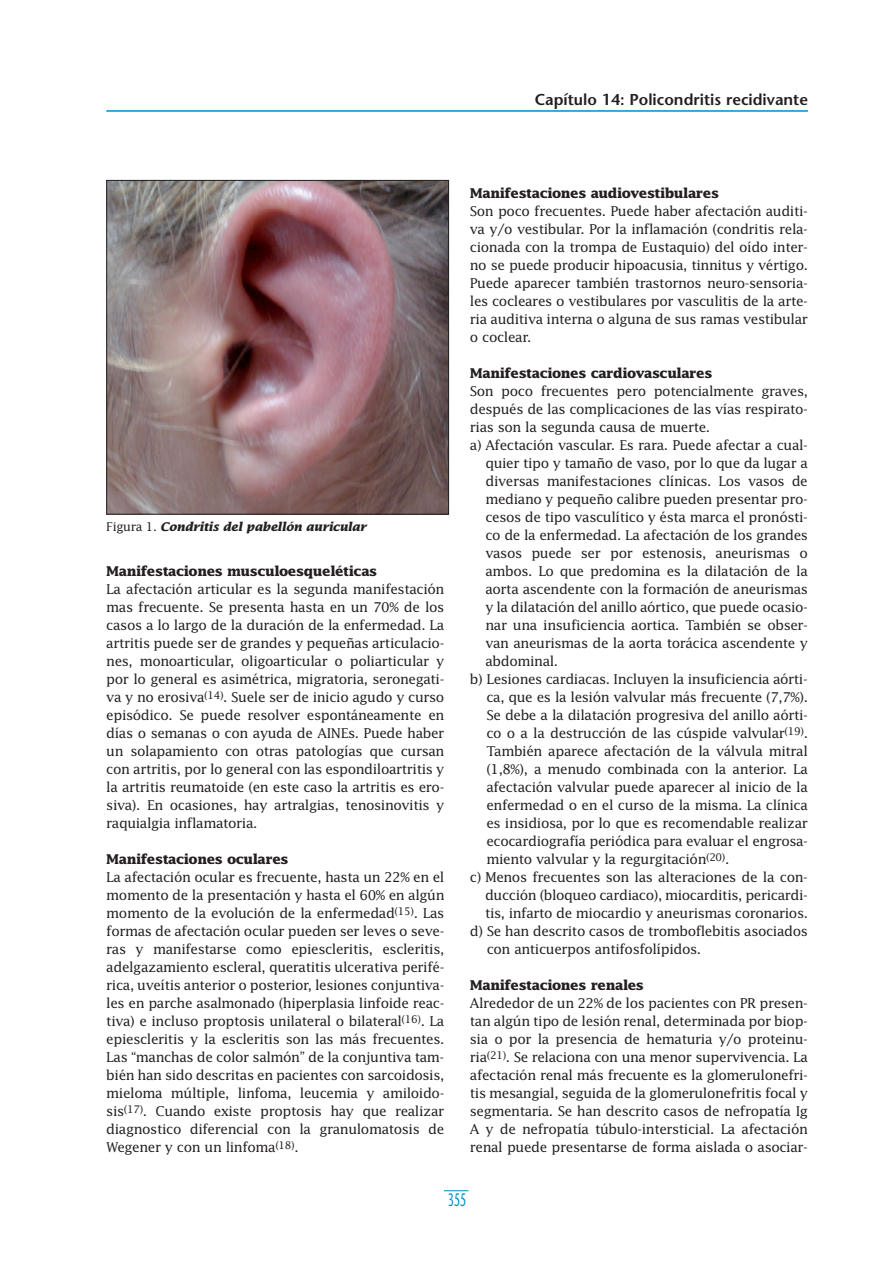
<style>
.page{position:relative;width:893px;height:1263px;background:#fff}
.page>*{position:absolute;margin:0;border:0;box-sizing:border-box;transform-origin:0 0}
.t1{font:500 18px "Stone Sans Std";color:#008ccb;scale:.6 1}
.t2{font:600 15.75px "Stone Sans Std";color:#231f20}
.t3{font:13.5px/18px "Lucida Std";letter-spacing:-.03em;color:#231f20}
.t4{font:700 13.5px "Lucida Std";letter-spacing:-.035em;color:#231f20}
.t5{font:italic 700 12px "Lucida Std";letter-spacing:-.02em;color:#231f20}
.s1{font-weight:400;font-style:normal}
.s2{font-weight:700}
</style>
<div class="page">
<hr style="left:106px;top:110px;width:702px;height:2px;background:#008ccb">
<svg style="left:444px;top:1190px;width:25px;height:1px"></svg>
<img style="left:108px;top:182px;width:339px;height:330px">
<div style="left:106px;top:180px;width:343px;height:334px;border:1px solid #231f20"></div>
<p class="t2" style="left:535px;top:94px;width:275px">Capítulo 14: Policondritis recidivante</p>
<p class="t5" style="left:106px;top:522px;width:261px"><span class="s1">Figura 1.</span> Condritis del pabellón auricular</p>
<p class="t3" style="left:106px;top:563px;width:340px"><span class="s2">Manifestaciones musculoesqueléticas<br></span>La afectación articular es la segunda manifestación mas frecuente. Se presenta hasta en un 70% de los casos a lo largo de la duración de la enfermedad. La artritis puede ser de grandes y pequeñas articulacio&shy;nes, monoarticular, oligoarticular o poliarticular y por lo general es asimétrica, migratoria, seronegati&shy;va y no erosiva<sup>(14)</sup>. Suele ser de inicio agudo y curso episódico. Se puede resolver espontáneamente en días o semanas o con ayuda de AINEs. Puede haber un solapamiento con otras patologías que cursan con artritis, por lo general con las espondiloartritis y la artritis reumatoide (en este caso la artritis es ero&shy;siva). En ocasiones, hay artralgias, tenosinovitis y raquialgia inflamatoria.</p>
<p class="t3" style="left:106px;top:851px;width:340px"><span class="s2">Manifestaciones oculares<br></span>La afectación ocular es frecuente, hasta un 22% en el momento de la presentación y hasta el 60% en algún momento de la evolución de la enfermedad<sup>(15)</sup>. Las formas de afectación ocular pueden ser leves o seve&shy;ras y manifestarse como epiescleritis, escleritis, adelgazamiento escleral, queratitis ulcerativa perifé&shy;rica, uveítis anterior o posterior, lesiones conjuntiva&shy;les en parche asalmonado (hiperplasia linfoide reac&shy;tiva) e incluso proptosis unilateral o bilateral<sup>(16)</sup>. La epiescleritis y la escleritis son las más frecuentes.<br>Las “manchas de color salmón” de la conjuntiva tam&shy;bién han sido descritas en pacientes con sarcoidosis, mieloma múltiple, linfoma, leucemia y amiloido&shy;sis<sup>(17)</sup>. Cuando existe proptosis hay que realizar diagnostico diferencial con la granulomatosis de Wegener y con un linfoma<sup>(18)</sup>.</p>
<p class="t3" style="left:470px;top:185px;width:340px"><span class="s2">Manifestaciones audiovestibulares<br></span>Son poco frecuentes. Puede haber afectación auditi&shy;va y/o vestibular. Por la inflamación (condritis rela&shy;cionada con la trompa de Eustaquio) del oído inter&shy;no se puede producir hipoacusia, tinnitus y vértigo.<br>Puede aparecer también trastornos neuro-sensoria&shy;les cocleares o vestibulares por vasculitis de la arte&shy;ria auditiva interna o alguna de sus ramas vestibular o coclear.</p>
<p class="t4" style="left:470px;top:368px;width:244px">Manifestaciones cardiovasculares</p>
<p class="t3" style="left:470px;top:383px;width:340px">Son poco frecuentes pero potencialmente graves,</p>
<p class="t3" style="left:470px;top:401px;width:340px">después de las complicaciones de las vías respirato-</p>
<p class="t3" style="left:470px;top:419px;width:242px">rias son la segunda causa de muerte.</p>
<p class="t3" style="left:470px;top:437px;width:340px">a) Afectación vascular. Es rara. Puede afectar a cual-</p>
<p class="t3" style="left:485px;top:455px;width:324px">quier tipo y tamaño de vaso, por lo que da lugar a</p>
<p class="t3" style="left:485px;top:473px;width:324px">diversas manifestaciones clínicas. Los vasos de</p>
<p class="t3" style="left:485px;top:491px;width:324px">mediano y pequeño calibre pueden presentar pro-</p>
<p class="t3" style="left:485px;top:509px;width:324px">cesos de tipo vasculítico y ésta marca el pronósti-</p>
<p class="t3" style="left:485px;top:527px;width:324px">co de la enfermedad. La afectación de los grandes</p>
<p class="t3" style="left:485px;top:545px;width:324px">vasos puede ser por estenosis, aneurismas o</p>
<p class="t3" style="left:485px;top:563px;width:324px">ambos. Lo que predomina es la dilatación de la</p>
<p class="t3" style="left:485px;top:581px;width:324px">aorta ascendente con la formación de aneurismas</p>
<p class="t3" style="left:485px;top:599px;width:324px">y la dilatación del anillo aórtico, que puede ocasio-</p>
<p class="t3" style="left:485px;top:617px;width:324px">nar una insuficiencia aortica. También se obser-</p>
<p class="t3" style="left:485px;top:635px;width:324px">van aneurismas de la aorta torácica ascendente y</p>
<p class="t3" style="left:485px;top:653px;width:74px">abdominal.</p>
<p class="t3" style="left:470px;top:671px;width:339px">b) Lesiones cardiacas. Incluyen la insuficiencia aórti-</p>
<p class="t3" style="left:486px;top:689px;width:323px">ca, que es la lesión valvular más frecuente (7,7%).</p>
<p class="t3" style="left:486px;top:707px;width:323px">Se debe a la dilatación progresiva del anillo aórti-</p>
<p class="t3" style="left:486px;top:725px;width:323px">co o a la destrucción de las cúspide valvular<sup>(19)</sup>.</p>
<p class="t3" style="left:486px;top:743px;width:323px">También aparece afectación de la válvula mitral</p>
<p class="t3" style="left:486px;top:761px;width:323px">(1,8%), a menudo combinada con la anterior. La</p>
<p class="t3" style="left:486px;top:779px;width:323px">afectación valvular puede aparecer al inicio de la</p>
<p class="t3" style="left:486px;top:797px;width:323px">enfermedad o en el curso de la misma. La clínica</p>
<p class="t3" style="left:486px;top:815px;width:323px">es insidiosa, por lo que es recomendable realizar</p>
<p class="t3" style="left:486px;top:833px;width:323px">ecocardiografía periódica para evaluar el engrosa-</p>
<p class="t3" style="left:486px;top:851px;width:245px">miento valvular y la regurgitación<sup>(20)</sup>.</p>
<p class="t3" style="left:470px;top:869px;width:340px">c) Menos frecuentes son las alteraciones de la con-</p>
<p class="t3" style="left:485px;top:887px;width:324px">ducción (bloqueo cardiaco), miocarditis, pericardi-</p>
<p class="t3" style="left:485px;top:905px;width:324px">tis, infarto de miocardio y aneurismas coronarios.</p>
<p class="t3" style="left:470px;top:923px;width:340px">d) Se han descrito casos de tromboflebitis asociados</p>
<p class="t3" style="left:487px;top:941px;width:216px">con anticuerpos antifosfolípidos.</p>
<p class="t3" style="left:470px;top:977px;width:340px"><span class="s2">Manifestaciones renales<br></span>Alrededor de un 22% de los pacientes con PR presen&shy;tan algún tipo de lesión renal, determinada por biop&shy;sia o por la presencia de hematuria y/o proteinu&shy;ria<sup>(21)</sup>. Se relaciona con una menor supervivencia. La afectación renal más frecuente es la glomerulonefri&shy;tis mesangial, seguida de la glomerulonefritis focal y segmentaria. Se han descrito casos de nefropatía Ig A y de nefropatía túbulo-intersticial. La afectación renal puede presentarse de forma aislada o asociar-</p>
<p class="t1" style="left:448px;top:1189px;width:32px">355</p>
</div>
